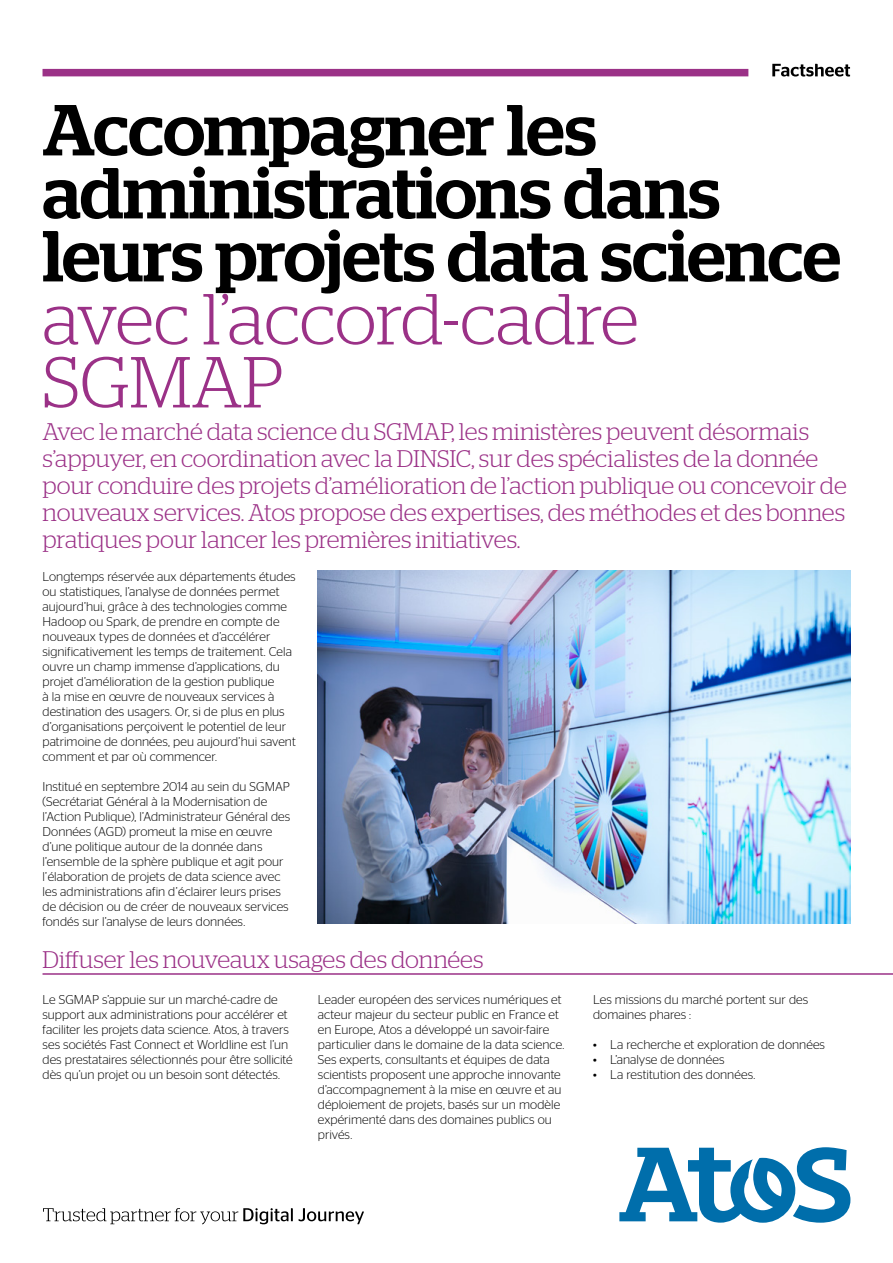
<style>
.page{position:relative;width:893px;height:1263px;background:#fff}
.page>*{position:absolute;margin:0;border:0;box-sizing:border-box;transform-origin:0 0}
.t1{font:500 72px/63px "Stag";letter-spacing:-.01em;color:#000}
.t2{font:300 72px/63px "Stag";letter-spacing:-.01em;color:#9b3187}
.t3{font:300 24px/27px "Stag";color:#9b3187}
.t4{font:300 12.75px/15px "Stag Sans";letter-spacing:.005em;color:#000}
</style>
<div class="page">
<svg style="left:43px;top:1208px;width:321px;height:16px"></svg>
<div style="left:43px;top:69px;width:705px;height:7px;background:#9b3187"></div>
<svg style="left:772px;top:64px;width:78px;height:13px"></svg>
<svg style="left:619px;top:1147px;width:231px;height:76px"></svg>
<hr style="left:43px;top:973px;width:850px;height:2px;background:#9b3187">
<img style="left:318px;top:570px;width:532px;height:353px">
<h1 class="t1" style="left:43px;top:98px;width:800px">Accompagner les administrations dans leurs projets data science</h1>
<h1 class="t2" style="left:43px;top:287px;width:598px">avec l’accord-cadre<br>SGMAP</h1>
<p class="t3" style="left:43px;top:418px;width:806px">Avec le marché data science du SGMAP, les ministères peuvent désormais s’appuyer, en coordination avec la DINSIC, sur des spécialistes de la donnée pour conduire des projets d’amélioration de l’action publique ou concevoir de nouveaux services. Atos propose des expertises, des méthodes et des bonnes pratiques pour lancer les premières initiatives.</p>
<p class="t4" style="left:43px;top:569px;width:255px">Longtemps réservée aux départements études ou statistiques, l’analyse de données permet aujourd’hui, grâce à des technologies comme Hadoop ou Spark, de prendre en compte de nouveaux types de données et d’accélérer significativement les temps de traitement. Cela ouvre un champ immense d’applications, du projet d’amélioration de la gestion publique<br>à la mise en œuvre de nouveaux services à destination des usagers. Or, si de plus en plus d’organisations perçoivent le potentiel de leur patrimoine de données, peu aujourd’hui savent comment et par où commencer.</p>
<p class="t4" style="left:43px;top:778px;width:249px">Institué en septembre 2014 au sein du SGMAP (Secrétariat Général à la Modernisation de l’Action Publique), l’Administrateur Général des Données (AGD) promeut la mise en œuvre d’une politique autour de la donnée dans l’ensemble de la sphère publique et agit pour l’élaboration de projets de data science avec les administrations afin d’éclairer leurs prises de décision ou de créer de nouveaux services fondés sur l’analyse de leurs données.</p>
<h2 class="t3" style="left:43px;top:946px;width:443px">Diffuser les nouveaux usages des données</h2>
<p class="t4" style="left:43px;top:992px;width:252px">Le SGMAP s’appuie sur un marché-cadre de support aux administrations pour accélérer et faciliter les projets data science. Atos, à travers ses sociétés Fast Connect et Worldline est l’un des prestataires sélectionnés pour être sollicité dès qu’un projet ou un besoin sont détectés.</p>
<p class="t4" style="left:318px;top:992px;width:248px">Leader européen des services numériques et acteur majeur du secteur public en France et en Europe, Atos a développé un savoir-faire particulier dans le domaine de la data science.<br>Ses experts, consultants et équipes de data scientists proposent une approche innovante d’accompagnement à la mise en œuvre et au déploiement de projets, basés sur un modèle expérimenté dans des domaines publics ou privés.</p>
<p class="t4" style="left:593px;top:992px;width:217px">Les missions du marché portent sur des domaines phares :</p>
<p class="t4" style="left:593px;top:1037px;width:233px">• La recherche et exploration de données</p>
<p class="t4" style="left:593px;top:1052px;width:133px">• L’analyse de données</p>
<p class="t4" style="left:593px;top:1067px;width:164px">• La restitution des données.</p>
</div>
